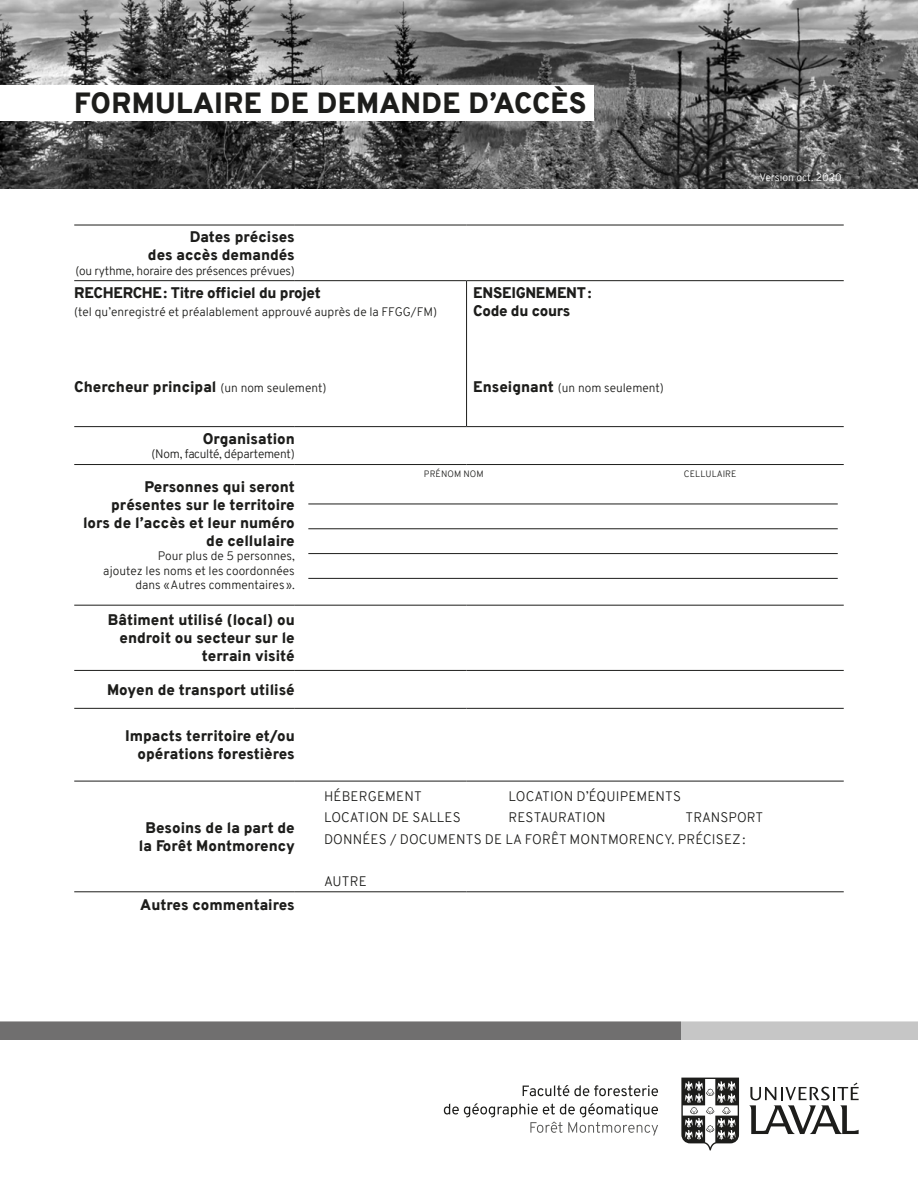
<style>
.page{position:relative;width:918px;height:1188px;background:#fff}
.page>*{position:absolute;margin:0;border:0;box-sizing:border-box;transform-origin:0 0}
.t1{font:900 28.5px "Overpass";letter-spacing:.01em;color:#1d1d1b}
.t2{font:900 15px/18px "Overpass";color:#1d1d1b;text-align:right}
.t3{font:900 15px/18px "Overpass";letter-spacing:-.02em;color:#1d1d1b}
.t4{font:300 13.5px/21.6px "Overpass";letter-spacing:.01em;color:#1d1d1b}
.t5{font:300 12px/14.4px "Overpass";color:#1d1d1b;text-align:right}
.t6{font:300 12px "Overpass";letter-spacing:-.02em;color:#1d1d1b}
.t7{font:300 10.5px "Overpass";color:#fff}
.t8{font:300 9px "Overpass";letter-spacing:.01em;color:#1d1d1b}
.s1{font-weight:300;font-size:12px}
.s2{font-weight:900;font-size:15px}
</style>
<div class="page">
<img style="left:0;top:0;width:918px;height:189px">
<div style="left:0;top:85px;width:593px;height:35px;background:#fff"></div>
<hr style="left:74px;top:225px;width:221px;height:1px;background:#1d1d1b">
<hr style="left:295px;top:225px;width:172px;height:1px;background:#1d1d1b">
<hr style="left:467px;top:225px;width:377px;height:1px;background:#1d1d1b">
<hr style="left:74px;top:426px;width:221px;height:1px;background:#1d1d1b">
<hr style="left:295px;top:426px;width:172px;height:1px;background:#1d1d1b">
<hr style="left:467px;top:426px;width:377px;height:1px;background:#1d1d1b">
<hr style="left:74px;top:464px;width:221px;height:1px;background:#1d1d1b">
<hr style="left:295px;top:464px;width:172px;height:1px;background:#1d1d1b">
<hr style="left:467px;top:464px;width:377px;height:1px;background:#1d1d1b">
<hr style="left:74px;top:605px;width:221px;height:1px;background:#1d1d1b">
<hr style="left:295px;top:605px;width:172px;height:1px;background:#1d1d1b">
<hr style="left:467px;top:605px;width:377px;height:1px;background:#1d1d1b">
<hr style="left:74px;top:670px;width:221px;height:1px;background:#1d1d1b">
<hr style="left:295px;top:670px;width:172px;height:1px;background:#1d1d1b">
<hr style="left:467px;top:670px;width:377px;height:1px;background:#1d1d1b">
<hr style="left:74px;top:708px;width:221px;height:1px;background:#1d1d1b">
<hr style="left:295px;top:708px;width:172px;height:1px;background:#1d1d1b">
<hr style="left:467px;top:708px;width:377px;height:1px;background:#1d1d1b">
<hr style="left:74px;top:781px;width:221px;height:1px;background:#1d1d1b">
<hr style="left:295px;top:781px;width:172px;height:1px;background:#1d1d1b">
<hr style="left:467px;top:781px;width:377px;height:1px;background:#1d1d1b">
<hr style="left:74px;top:891px;width:221px;height:1px;background:#1d1d1b">
<hr style="left:295px;top:891px;width:172px;height:1px;background:#1d1d1b">
<hr style="left:467px;top:891px;width:377px;height:1px;background:#1d1d1b">
<hr style="left:466px;top:281px;width:1px;height:145px;background:#1d1d1b">
<hr style="left:74px;top:280px;width:221px;height:1px;background:#1d1d1b">
<hr style="left:295px;top:280px;width:172px;height:1px;background:#1d1d1b">
<hr style="left:467px;top:280px;width:377px;height:1px;background:#1d1d1b">
<hr style="left:308px;top:504px;width:530px;height:1px;background:#1d1d1b">
<hr style="left:308px;top:529px;width:530px;height:1px;background:#1d1d1b">
<hr style="left:308px;top:553px;width:530px;height:1px;background:#1d1d1b">
<hr style="left:308px;top:578px;width:530px;height:1px;background:#1d1d1b">
<svg style="left:523px;top:1085px;width:135px;height:11px"></svg>
<svg style="left:444px;top:1103px;width:214px;height:33px"></svg>
<svg style="left:749px;top:1083px;width:110px;height:51px"></svg>
<svg style="left:681px;top:1078px;width:58px;height:73px"></svg>
<div style="left:681px;top:1021px;width:237px;height:19px;background:#c6c6c6"></div>
<div style="left:0;top:1021px;width:681px;height:19px;background:#706f6f"></div>
<h1 class="t1" style="left:74px;top:83px;width:514px">FORMULAIRE DE DEMANDE D’ACCÈS</h1>
<p class="t2" style="left:148px;top:228px;width:148px">Dates précises<br>des accès demandés</p>
<p class="t6" style="left:75px;top:262px;width:221px">(ou rythme, horaire des présences prévues)</p>
<p class="t3" style="left:74px;top:284px;width:248px">RECHERCHE : Titre officiel du projet</p>
<p class="t5" style="left:74px;top:305px;width:364px">(tel qu’enregistré et préalablement approuvé auprès de la FFGG/FM)</p>
<p class="t3" style="left:473px;top:284px;width:120px">ENSEIGNEMENT:<br>Code du cours</p>
<p class="t7" style="left:759px;top:170px;width:84px">Version oct. 2020</p>
<p class="t2" style="left:74px;top:377px;width:254px">Chercheur principal <span class="s1">(un nom seulement)</span></p>
<p class="t2" style="left:203px;top:430px;width:94px">Organisation</p>
<p class="t6" style="left:151px;top:446px;width:145px">(Nom, faculté, département)</p>
<p class="t2" style="left:83px;top:478px;width:213px">Personnes qui seront présentes sur le territoire lors de l’accès et leur numéro de cellulaire</p>
<p class="t5" style="left:103px;top:549px;width:193px">Pour plus de 5 personnes,<br>ajoutez les noms et les coordonnées dans «Autres commentaires».</p>
<p class="t2" style="left:108px;top:611px;width:188px">Bâtiment utilisé (local) ou endroit ou secteur sur le terrain visité</p>
<p class="t2" style="left:107px;top:681px;width:189px">Moyen de transport utilisé</p>
<p class="t2" style="left:125px;top:727px;width:171px">Impacts territoire et/ou opérations forestières</p>
<p class="t5" style="left:473px;top:380px;width:192px"><span class="s2">Enseignant</span> (un nom seulement)</p>
<p class="t8" style="left:424px;top:468px;width:61px">PRÉNOM NOM</p>
<p class="t8" style="left:684px;top:468px;width:54px">CELLULAIRE</p>
<p class="t2" style="left:139px;top:819px;width:157px;text-align:center">Besoins de la part de la Forêt Montmorency</p>
<p class="t2" style="left:140px;top:896px;width:156px">Autres commentaires</p>
<p class="t4" style="left:324px;top:785px;width:99px">HÉBERGEMENT</p>
<p class="t4" style="left:509px;top:785px;width:174px">LOCATION D’ÉQUIPEMENTS</p>
<p class="t4" style="left:324px;top:807px;width:138px">LOCATION DE SALLES</p>
<p class="t4" style="left:509px;top:807px;width:99px">RESTAURATION</p>
<p class="t4" style="left:324px;top:807px;width:441px;text-indent:362px">TRANSPORT<br>DONNÉES / DOCUMENTS DE LA FORÊT MONTMORENCY. PRÉCISEZ:</p>
<p class="t4" style="left:324px;top:870px;width:44px">AUTRE</p>
</div>
